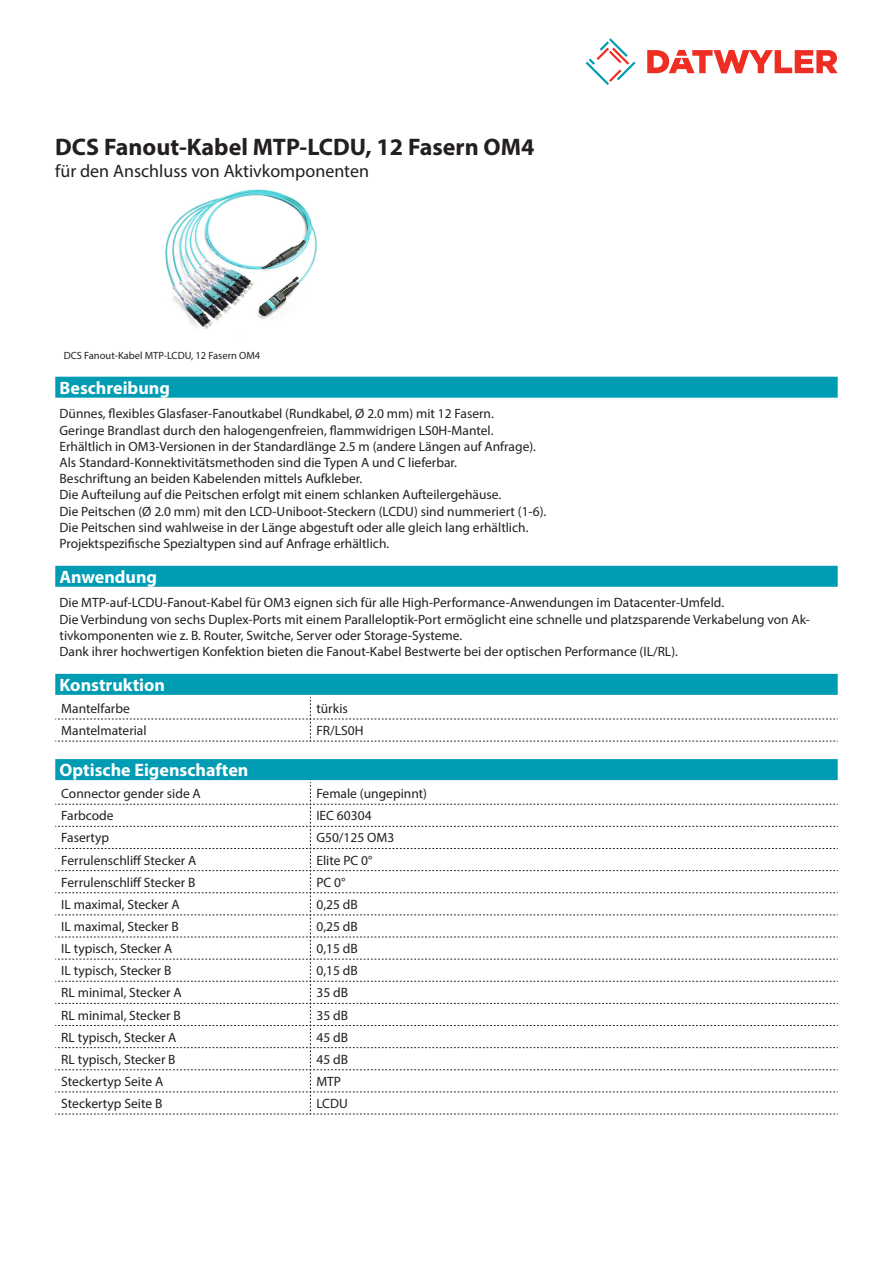
<style>
.page{position:relative;width:893px;height:1263px;background:#fff}
.page>*{position:absolute;margin:0;border:0;box-sizing:border-box;transform-origin:0 0}
.Product_Head{font:700 24px "Myriad Pro";color:#231f20}
.Standard_Head_Proper{font:700 18px "Myriad Pro";color:#fff}
.SubHead{font:18px "Myriad Pro";color:#231f20}
.Standard_text{font:13.5px/16.2px "Myriad Pro";color:#231f20}
.myriad_light_propert{font:13.5px "Myriad Pro";color:#231f20}
.imagetext{font:10.5px "Myriad Pro";color:#231f20}
</style>
<div class="page">
<svg style="left:586px;top:38px;width:49px;height:47px"></svg>
<svg style="left:647px;top:50px;width:191px;height:23px"></svg>
<div style="left:55px;top:674px;width:783px;height:21px;background:#009cb3"></div>
<svg style="left:55px;top:697px;width:783px;height:45px"></svg>
<img style="left:165px;top:189px;width:152px;height:140px">
<div style="left:55px;top:377px;width:783px;height:21px;background:#009cb3"></div>
<div style="left:55px;top:566px;width:783px;height:21px;background:#009cb3"></div>
<div style="left:55px;top:759px;width:783px;height:21px;background:#009cb3"></div>
<svg style="left:55px;top:782px;width:783px;height:333px"></svg>
<p class="Product_Head" style="left:55px;top:131px;width:481px">DCS Fanout-Kabel MTP-LCDU, 12 Fasern OM4</p>
<p class="SubHead" style="left:55px;top:160px;width:315px">für den Anschluss von Aktivkomponenten</p>
<p class="imagetext" style="left:64px;top:349px;width:198px">DCS Fanout-Kabel MTP-LCDU, 12 Fasern OM4</p>
<p class="Standard_Head_Proper" style="left:60px;top:376px;width:112px">Beschreibung</p>
<p class="Standard_text" style="left:60px;top:406px;width:488px">Dünnes, flexibles Glasfaser-Fanoutkabel (Rundkabel, Ø 2.0 mm) mit 12 Fasern.<br>Geringe Brandlast durch den halogengenfreien, flammwidrigen LS0H-Mantel.<br>Erhältlich in OM3-Versionen in der Standardlänge 2.5 m (andere Längen auf Anfrage).<br>Als Standard-Konnektivitätsmethoden sind die Typen A und C lieferbar.<br>Beschriftung an beiden Kabelenden mittels Aufkleber.<br>Die Aufteilung auf die Peitschen erfolgt mit einem schlanken Aufteilergehäuse.<br>Die Peitschen (Ø 2.0 mm) mit den LCD-Uniboot-Steckern (LCDU) sind nummeriert (1-6).<br>Die Peitschen sind wahlweise in der Länge abgestuft oder alle gleich lang erhältlich.<br>Projektspezifische Spezialtypen sind auf Anfrage erhältlich.</p>
<p class="Standard_Head_Proper" style="left:60px;top:565px;width:99px">Anwendung</p>
<p class="Standard_text" style="left:60px;top:595px;width:752px">Die MTP-auf-LCDU-Fanout-Kabel für OM3 eignen sich für alle High-Performance-Anwendungen im Datacenter-Umfeld.<br>Die Verbindung von sechs Duplex-Ports mit einem Paralleloptik-Port ermöglicht eine schnelle und platzsparende Verkabelung von Ak&shy;tivkomponenten wie z. B. Router, Switche, Server oder Storage-Systeme.<br>Dank ihrer hochwertigen Konfektion bieten die Fanout-Kabel Bestwerte bei der optischen Performance (IL/RL).</p>
<p class="Standard_Head_Proper" style="left:60px;top:673px;width:107px">Konstruktion</p>
<p class="myriad_light_propert" style="left:61px;top:700px;width:70px">Mantelfarbe</p>
<p class="myriad_light_propert" style="left:316px;top:700px;width:33px">türkis</p>
<p class="myriad_light_propert" style="left:61px;top:722px;width:87px">Mantelmaterial</p>
<p class="myriad_light_propert" style="left:316px;top:722px;width:49px">FR/LS0H</p>
<p class="Standard_Head_Proper" style="left:60px;top:758px;width:190px">Optische Eigenschaften</p>
<p class="myriad_light_propert" style="left:61px;top:785px;width:141px">Connector gender side A</p>
<p class="myriad_light_propert" style="left:316px;top:785px;width:112px">Female (ungepinnt)</p>
<p class="myriad_light_propert" style="left:61px;top:807px;width:54px">Farbcode</p>
<p class="myriad_light_propert" style="left:316px;top:807px;width:57px">IEC 60304</p>
<p class="myriad_light_propert" style="left:61px;top:830px;width:49px">Fasertyp</p>
<p class="myriad_light_propert" style="left:316px;top:830px;width:79px">G50/125 OM3</p>
<p class="myriad_light_propert" style="left:61px;top:852px;width:137px">Ferrulenschliff Stecker A</p>
<p class="myriad_light_propert" style="left:316px;top:852px;width:58px">Elite PC 0°</p>
<p class="myriad_light_propert" style="left:61px;top:874px;width:136px">Ferrulenschliff Stecker B</p>
<p class="myriad_light_propert" style="left:316px;top:874px;width:31px">PC 0°</p>
<p class="myriad_light_propert" style="left:61px;top:896px;width:120px">IL maximal, Stecker A</p>
<p class="myriad_light_propert" style="left:316px;top:896px;width:43px">0,25 dB</p>
<p class="myriad_light_propert" style="left:61px;top:918px;width:119px">IL maximal, Stecker B</p>
<p class="myriad_light_propert" style="left:316px;top:918px;width:43px">0,25 dB</p>
<p class="myriad_light_propert" style="left:61px;top:940px;width:113px">IL typisch, Stecker A</p>
<p class="myriad_light_propert" style="left:316px;top:940px;width:43px">0,15 dB</p>
<p class="myriad_light_propert" style="left:61px;top:962px;width:112px">IL typisch, Stecker B</p>
<p class="myriad_light_propert" style="left:316px;top:962px;width:43px">0,15 dB</p>
<p class="myriad_light_propert" style="left:61px;top:984px;width:122px">RL minimal, Stecker A</p>
<p class="myriad_light_propert" style="left:316px;top:984px;width:33px">35 dB</p>
<p class="myriad_light_propert" style="left:61px;top:1007px;width:121px">RL minimal, Stecker B</p>
<p class="myriad_light_propert" style="left:316px;top:1007px;width:33px">35 dB</p>
<p class="myriad_light_propert" style="left:61px;top:1029px;width:117px">RL typisch, Stecker A</p>
<p class="myriad_light_propert" style="left:316px;top:1029px;width:33px">45 dB</p>
<p class="myriad_light_propert" style="left:61px;top:1051px;width:116px">RL typisch, Stecker B</p>
<p class="myriad_light_propert" style="left:316px;top:1051px;width:33px">45 dB</p>
<p class="myriad_light_propert" style="left:61px;top:1073px;width:104px">Steckertyp Seite A</p>
<p class="myriad_light_propert" style="left:316px;top:1073px;width:26px">MTP</p>
<p class="myriad_light_propert" style="left:61px;top:1095px;width:103px">Steckertyp Seite B</p>
<p class="myriad_light_propert" style="left:316px;top:1095px;width:33px">LCDU</p>
</div>
